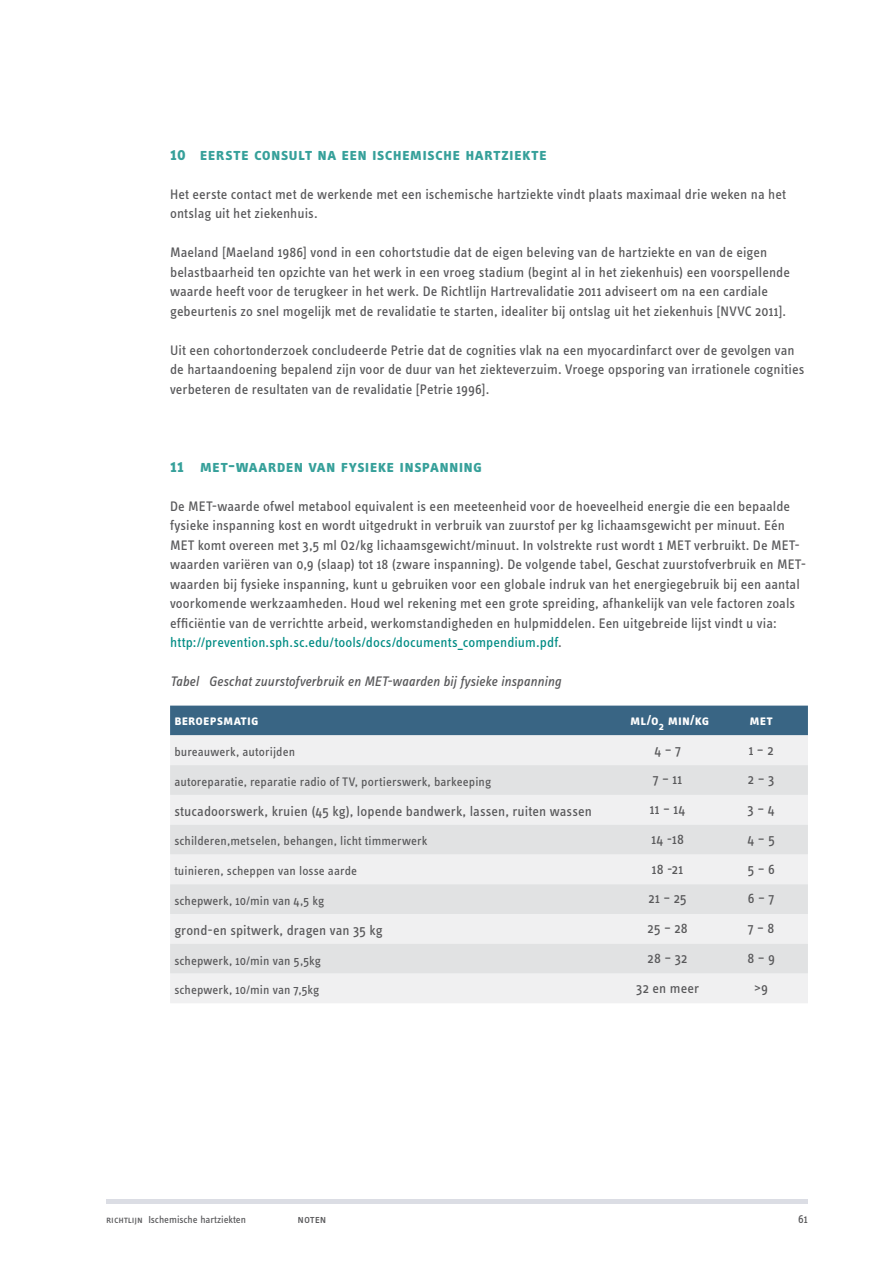
<style>
.page{position:relative;width:893px;height:1263px;background:#fff}
.page>*{position:absolute;margin:0;border:0;box-sizing:border-box;transform-origin:0 0}
.t1{font:18px "Info Text Bold Caps";letter-spacing:.01em;color:#36a09a}
.t2{font:15px "Info Text Bold Caps";letter-spacing:.005em;color:#fff}
.t3{font:14.25px/19.5px "Info Text";letter-spacing:.005em;color:#58585a}
.t4{font:italic 14.25px "Info Text";color:#58585a}
.t5{font:12.75px "Info Text";letter-spacing:.01em;color:#58585a}
.t6{font:12px "Info Text Book Caps";letter-spacing:-.01em;color:#58585a}
.t7{font:12px "Info Text";color:#58585a}
.t8{font:10.5px "Info Text";letter-spacing:-.005em;color:#58585a}
.s1{color:#008c84}
.s2{font-family:"Info Text Book Caps"}
</style>
<div class="page">
<hr style="left:106px;top:1199px;width:702px;height:4px;background:#dbdde4">
<div style="left:170px;top:706px;width:638px;height:29px;background:#396584"></div>
<div style="left:170px;top:735px;width:638px;height:268px;background:#f0f0f1"></div>
<svg style="left:170px;top:765px;width:638px;height:208px;fill:#e1e2e3"></svg>
<p class="t1" style="left:170px;top:143px;width:378px">10 eerste consult na een ischemische hartziekte</p>
<p class="t3" style="left:170px;top:184px;width:617px">Het eerste contact met de werkende met een ischemische hartziekte vindt plaats maximaal drie weken na het ontslag uit het ziekenhuis.</p>
<p class="t3" style="left:170px;top:243px;width:621px">Maeland [Maeland 1986] vond in een cohortstudie dat de eigen beleving van de hartziekte en van de eigen belastbaarheid ten opzichte van het werk in een vroeg stadium (begint al in het ziekenhuis) een voorspellende waarde heeft voor de terugkeer in het werk. De Richtlijn Hartrevalidatie 2011 adviseert om na een cardiale gebeurtenis zo snel mogelijk met de revalidatie te starten, idealiter bij ontslag uit het ziekenhuis [NVVC 2011].</p>
<p class="t3" style="left:170px;top:340px;width:636px">Uit een cohortonderzoek concludeerde Petrie dat de cognities vlak na een myocardinfarct over de gevolgen van de hartaandoening bepalend zijn voor de duur van het ziekteverzuim. Vroege opsporing van irrationele cognities verbeteren de resultaten van de revalidatie [Petrie 1996].</p>
<p class="t1" style="left:170px;top:455px;width:314px">11 met-waarden van fysieke inspanning</p>
<p class="t3" style="left:170px;top:496px;width:637px">De MET-waarde ofwel metabool equivalent is een meeteenheid voor de hoeveelheid energie die een bepaalde fysieke inspanning kost en wordt uitgedrukt in verbruik van zuurstof per kg lichaamsgewicht per minuut. Eén MET komt overeen met 3,5 ml O2/kg lichaamsgewicht/minuut. In volstrekte rust wordt 1 MET verbruikt. De MET&shy;waarden variëren van 0,9 (slaap) tot 18 (zware inspanning). De volgende tabel, Geschat zuurstofverbruik en MET&shy;waarden bij fysieke inspanning, kunt u gebruiken voor een globale indruk van het energiegebruik bij een aantal voorkomende werkzaamheden. Houd wel rekening met een grote spreiding, afhankelijk van vele factoren zoals efficiëntie van de verrichtte arbeid, werkomstandigheden en hulpmiddelen. Een uitgebreide lijst vindt u via: <span class="s1">http://prevention.sph.sc.edu/tools/docs/documents_compendium.pdf</span>.</p>
<p class="t4" style="left:170px;top:673px;width:393px">Tabel Geschat zuurstofverbruik en MET-waarden bij fysieke inspanning</p>
<p class="t2" style="left:174px;top:712px;width:86px">beroepsmatig</p>
<p class="t2" style="left:630px;top:712px;width:81px">ml/o<sub>2</sub> min/kg</p>
<p class="t2" style="left:749px;top:712px;width:25px">met</p>
<p class="t5" style="left:174px;top:744px;width:122px">bureauwerk, autorijden</p>
<p class="t3" style="left:654px;top:740px;width:28px">4 – 7</p>
<p class="t3" style="left:749px;top:740px;width:26px">1 – 2</p>
<p class="t5" style="left:174px;top:774px;width:318px">autoreparatie, reparatie radio of TV, portierswerk, barkeeping</p>
<p class="t3" style="left:653px;top:770px;width:31px">7 – 11</p>
<p class="t3" style="left:748px;top:770px;width:28px">2 – 3</p>
<p class="t3" style="left:174px;top:802px;width:419px">stucadoorswerk, kruien (45 kg), lopende bandwerk, lassen, ruiten wassen</p>
<p class="t3" style="left:650px;top:800px;width:37px">11 – 14</p>
<p class="t3" style="left:748px;top:800px;width:29px">3 – 4</p>
<p class="t5" style="left:174px;top:834px;width:255px">schilderen,metselen, behangen, licht timmerwerk</p>
<p class="t3" style="left:651px;top:829px;width:34px">14 -18</p>
<p class="t3" style="left:747px;top:829px;width:29px">4 – 5</p>
<p class="t5" style="left:174px;top:864px;width:184px">tuinieren, scheppen van losse aarde</p>
<p class="t3" style="left:652px;top:859px;width:33px">18 -21</p>
<p class="t3" style="left:747px;top:859px;width:29px">5 – 6</p>
<p class="t5" style="left:174px;top:893px;width:152px">schepwerk, 10/min van 4,5 kg</p>
<p class="t3" style="left:648px;top:889px;width:40px">21 – 25</p>
<p class="t3" style="left:748px;top:889px;width:28px">6 – 7</p>
<p class="t3" style="left:174px;top:921px;width:210px">grond-en spitwerk, dragen van 35 kg</p>
<p class="t3" style="left:647px;top:919px;width:42px">25 – 28</p>
<p class="t3" style="left:748px;top:919px;width:28px">7 – 8</p>
<p class="t5" style="left:174px;top:953px;width:148px">schepwerk, 10/min van 5,5kg</p>
<p class="t3" style="left:648px;top:948px;width:41px">28 – 32</p>
<p class="t3" style="left:747px;top:948px;width:29px">8 – 9</p>
<p class="t5" style="left:174px;top:983px;width:147px">schepwerk, 10/min van 7,5kg</p>
<p class="t3" style="left:636px;top:978px;width:64px">32 en meer</p>
<p class="t3" style="left:754px;top:978px;width:15px">&gt;9</p>
<p class="t8" style="left:106px;top:1213px;width:141px"><span class="s2">richtlijn</span> Ischemische hartziekten</p>
<p class="t6" style="left:298px;top:1212px;width:30px">noten</p>
<p class="t7" style="left:798px;top:1212px;width:11px">61</p>
</div>
